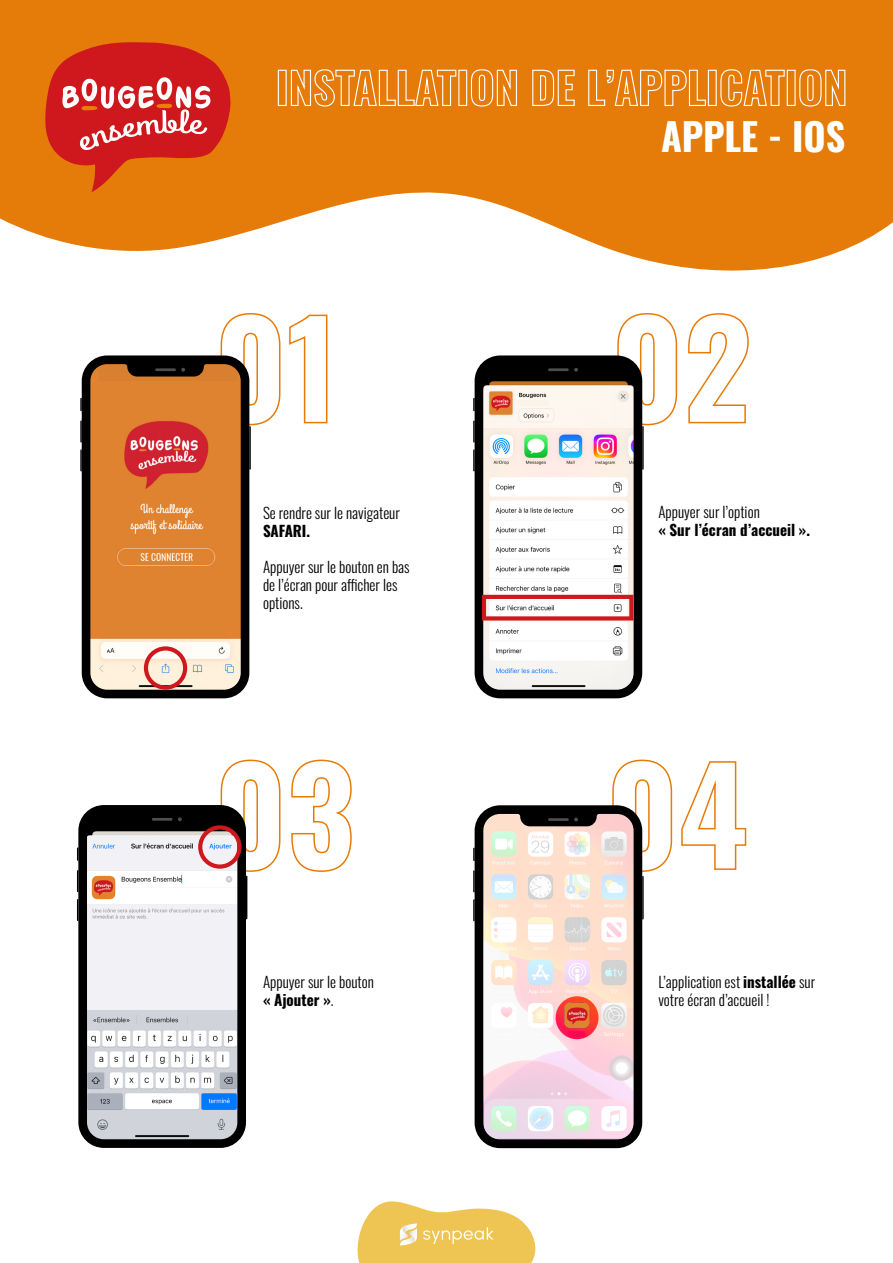
<style>
.page{position:relative;width:893px;height:1263px;background:#fff}
.page>*{position:absolute;margin:0;border:0;box-sizing:border-box;transform-origin:0 0}
.t1{font:700 37.95px "Oswald";letter-spacing:-.01em;color:#fff}
.t2{font:300 15px/18px "Oswald";color:#000}
.t3{font:700 15px "Oswald";color:#000}
.s1{font-weight:700}
</style>
<div class="page">
<svg style="left:0;top:0;width:893px;height:271px;fill:#e57b08"></svg>
<svg style="left:45px;top:42px;width:186px;height:150px;background:#da4d2d"></svg>
<div style="left:278px;top:70px;width:9px;height:36px;border:1px solid #fff"></div>
<svg style="left:290px;top:69px;width:167px;height:38px;background:#e99335"></svg>
<div style="left:458px;top:70px;width:9px;height:36px;border:1px solid #fff"></div>
<svg style="left:470px;top:69px;width:48px;height:38px;background:#ea953a"></svg>
<svg style="left:532px;top:69px;width:43px;height:38px;background:#ea953a"></svg>
<svg style="left:588px;top:9px;width:118px;height:98px;background:#e68318"></svg>
<div style="left:708px;top:70px;width:9px;height:36px;border:1px solid #fff"></div>
<svg style="left:720px;top:69px;width:65px;height:38px;background:#e99336"></svg>
<div style="left:787px;top:70px;width:9px;height:36px;border:1px solid #fff"></div>
<svg style="left:799px;top:69px;width:47px;height:38px;background:#ea963b"></svg>
<svg style="left:289px;top:314px;width:39px;height:110px"></svg>
<svg style="left:82px;top:355px;width:167px;height:343px;background:#b17945"></svg>
<hr style="left:155px;top:368px;width:21px;height:3px;background:#4e4e50">
<svg style="left:181px;top:368px;width:4px;height:4px"></svg>
<svg style="left:220px;top:313px;width:61px;height:157px"></svg>
<svg style="left:80px;top:398px;width:2px;height:13px"></svg>
<svg style="left:80px;top:421px;width:2px;height:21px"></svg>
<svg style="left:80px;top:449px;width:2px;height:22px"></svg>
<svg style="left:688px;top:313px;width:61px;height:111px"></svg>
<svg style="left:475px;top:355px;width:167px;height:343px"></svg>
<hr style="left:548px;top:368px;width:21px;height:3px;background:#4e4e50">
<svg style="left:574px;top:368px;width:4px;height:4px"></svg>
<svg style="left:616px;top:313px;width:62px;height:157px"></svg>
<svg style="left:473px;top:398px;width:2px;height:13px"></svg>
<svg style="left:473px;top:421px;width:2px;height:21px"></svg>
<svg style="left:473px;top:449px;width:2px;height:22px"></svg>
<svg style="left:291px;top:759px;width:61px;height:113px"></svg>
<svg style="left:78px;top:805px;width:168px;height:343px"></svg>
<hr style="left:152px;top:818px;width:21px;height:3px;background:#4e4e50">
<svg style="left:178px;top:817px;width:4px;height:4px"></svg>
<svg style="left:77px;top:847px;width:1px;height:14px"></svg>
<svg style="left:77px;top:870px;width:1px;height:22px"></svg>
<svg style="left:77px;top:899px;width:1px;height:22px"></svg>
<svg style="left:681px;top:761px;width:66px;height:109px"></svg>
<svg style="left:475px;top:805px;width:167px;height:343px"></svg>
<hr style="left:548px;top:818px;width:21px;height:3px;background:#4e4e50">
<svg style="left:574px;top:818px;width:4px;height:3px"></svg>
<svg style="left:611px;top:759px;width:62px;height:160px"></svg>
<svg style="left:473px;top:848px;width:2px;height:13px"></svg>
<svg style="left:473px;top:870px;width:2px;height:22px"></svg>
<svg style="left:473px;top:899px;width:2px;height:22px"></svg>
<svg style="left:198px;top:759px;width:83px;height:160px"></svg>
<svg style="left:482px;top:595px;width:151px;height:25px"></svg>
<svg style="left:357px;top:1201px;width:179px;height:62px"></svg>
<div style="left:518px;top:400px;width:31px;height:5px;background:#faf3ea"></div>
<div style="left:144px;top:646px;width:47px;height:8px;background:#fff9f3"></div>
<svg style="left:144px;top:646px;width:43px;height:44px"></svg>
<div style="left:121px;top:892px;width:113px;height:10px;background:#fff"></div>
<img style="left:104px;top:421px;width:123px;height:151px">
<p class="t2" style="left:263px;top:502px;width:138px">Se rendre sur le navigateur</p>
<p class="t3" style="left:263px;top:517px;width:49px">SAFARI.</p>
<p class="t2" style="left:263px;top:556px;width:148px">Appuyer sur le bouton en bas de l’écran pour afficher les options.</p>
<h1 class="t1" style="left:661px;top:102px;width:186px">APPLE - IOS</h1>
<p class="t2" style="left:658px;top:502px;width:103px">Appuyer sur l’option</p>
<p class="t3" style="left:658px;top:517px;width:153px">« Sur l’écran d’accueil ».</p>
<p class="t2" style="left:263px;top:972px;width:112px">Appuyer sur le bouton <span class="s1">« Ajouter »</span>.</p>
<p class="t2" style="left:658px;top:972px;width:158px">L’application est <span class="s1">installée</span> sur votre écran d’accueil !</p>
</div>
